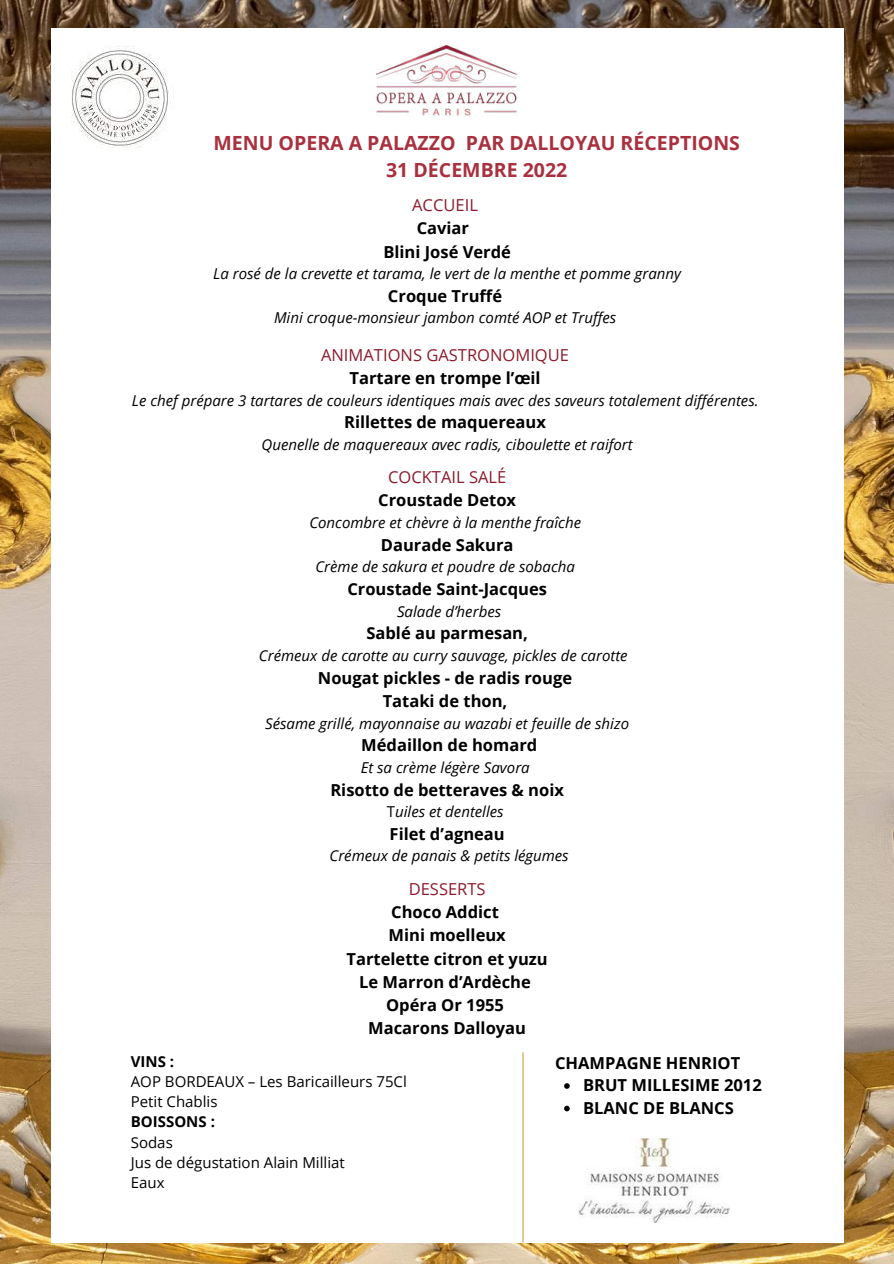
<style>
.page{position:relative;width:894px;height:1264px;background:#fff}
.page>*{position:absolute;margin:0;border:0;box-sizing:border-box;transform-origin:0 0}
.t1{font:700 19.5px/27px "Open Sans";color:#a9303f;text-align:center}
.t2{font:700 16.5px/23.2px "Open Sans";color:#000;text-align:center}
.t3{font:16.5px "Open Sans";color:#8c1c2d}
.t4{font:italic 15px "Open Sans";color:#000}
.t5{font:15px/20.2px "Open Sans";color:#000}
.t6{font:700 15px "Open Sans";color:#000}
.s1{font-style:normal}
</style>
<div class="page">
<img style="left:0;top:0;width:893px;height:1263px">
<div style="left:51px;top:28px;width:792px;height:1214px;background:#fff"></div>
<img style="left:377px;top:45px;width:140px;height:72px">
<img style="left:71px;top:46px;width:98px;height:103px">
<img style="left:578px;top:1138px;width:150px;height:84px">
<svg style="left:564px;top:1083px;width:5px;height:5px"></svg>
<svg style="left:564px;top:1105px;width:5px;height:6px"></svg>
<hr style="left:522px;top:1052px;width:1px;height:190px;background:#ca9e54">
<h1 class="t1" style="left:213px;top:129px;width:527px">MENU OPERA A PALAZZO PAR DALLOYAU RÉCEPTIONS<br>31 DÉCEMBRE 2022</h1>
<p class="t3" style="left:412px;top:193px;width:67px">ACCUEIL</p>
<p class="t2" style="left:383px;top:216px;width:129px">Caviar<br>Blini José Verdé</p>
<p class="t4" style="left:213px;top:263px;width:469px">La rosé de la crevette et tarama, le vert de la menthe et pomme granny</p>
<p class="t2" style="left:388px;top:284px;width:116px">Croque Truffé</p>
<p class="t4" style="left:274px;top:307px;width:344px">Mini croque-monsieur jambon comté AOP et Truffes</p>
<p class="t3" style="left:321px;top:343px;width:249px">ANIMATIONS GASTRONOMIQUE</p>
<p class="t2" style="left:349px;top:366px;width:193px">Tartare en trompe l’œil</p>
<p class="t4" style="left:132px;top:389px;width:628px">Le chef prépare 3 tartares de couleurs identiques mais avec des saveurs totalement différentes.</p>
<p class="t2" style="left:344px;top:410px;width:203px">Rillettes de maquereaux</p>
<p class="t4" style="left:261px;top:434px;width:372px">Quenelle de maquereaux avec radis, ciboulette et raifort</p>
<p class="t3" style="left:388px;top:465px;width:120px">COCKTAIL SALÉ</p>
<p class="t2" style="left:378px;top:488px;width:139px">Croustade Detox</p>
<p class="t4" style="left:309px;top:512px;width:273px">Concombre et chèvre à la menthe fraîche</p>
<p class="t2" style="left:381px;top:532px;width:134px">Daurade Sakura</p>
<p class="t4" style="left:315px;top:556px;width:261px">Crème de sakura et poudre de sobacha</p>
<p class="t2" style="left:347px;top:577px;width:201px">Croustade Saint-Jacques</p>
<p class="t4" style="left:397px;top:600px;width:105px">Salade d’herbes</p>
<p class="t2" style="left:366px;top:621px;width:163px">Sablé au parmesan,</p>
<p class="t4" style="left:259px;top:645px;width:370px">Crémeux de carotte au curry sauvage, pickles de carotte</p>
<p class="t2" style="left:318px;top:665px;width:255px">Nougat pickles - de radis rouge<br>Tataki de thon,</p>
<p class="t4" style="left:265px;top:712px;width:365px">Sésame grillé, mayonnaise au wazabi et feuille de shizo</p>
<p class="t2" style="left:361px;top:733px;width:177px">Médaillon de homard</p>
<p class="t4" style="left:360px;top:756px;width:170px">Et sa crème légère Savora</p>
<p class="t2" style="left:330px;top:777px;width:235px">Risotto de betteraves &amp; noix</p>
<p class="t4" style="left:386px;top:801px;width:118px"><span class="s1">T</span>uiles et dentelles</p>
<p class="t2" style="left:389px;top:821px;width:117px">Filet d’agneau</p>
<p class="t4" style="left:329px;top:845px;width:240px">Crémeux de panais &amp; petits légumes</p>
<p class="t3" style="left:408px;top:877px;width:78px">DESSERTS</p>
<p class="t2" style="left:346px;top:900px;width:203px">Choco Addict<br>Mini moelleux<br>Tartelette citron et yuzu<br>Le Marron d’Ardèche<br>Opéra Or 1955<br>Macarons Dalloyau</p>
<p class="t6" style="left:131px;top:1050px;width:45px">VINS :</p>
<p class="t5" style="left:131px;top:1070px;width:277px">AOP BORDEAUX – Les Baricailleurs 75Cl<br>Petit Chablis</p>
<p class="t6" style="left:131px;top:1111px;width:86px">BOISSONS :</p>
<p class="t5" style="left:131px;top:1131px;width:215px">Sodas<br>Jus de dégustation Alain Milliat<br>Eaux</p>
<p class="t2" style="left:555px;top:1050px;width:187px">CHAMPAGNE HENRIOT</p>
<p class="t2" style="left:583px;top:1073px;width:180px;line-height:22.5px;text-align:left">BRUT MILLESIME 2012<br>BLANC DE BLANCS</p>
</div>
